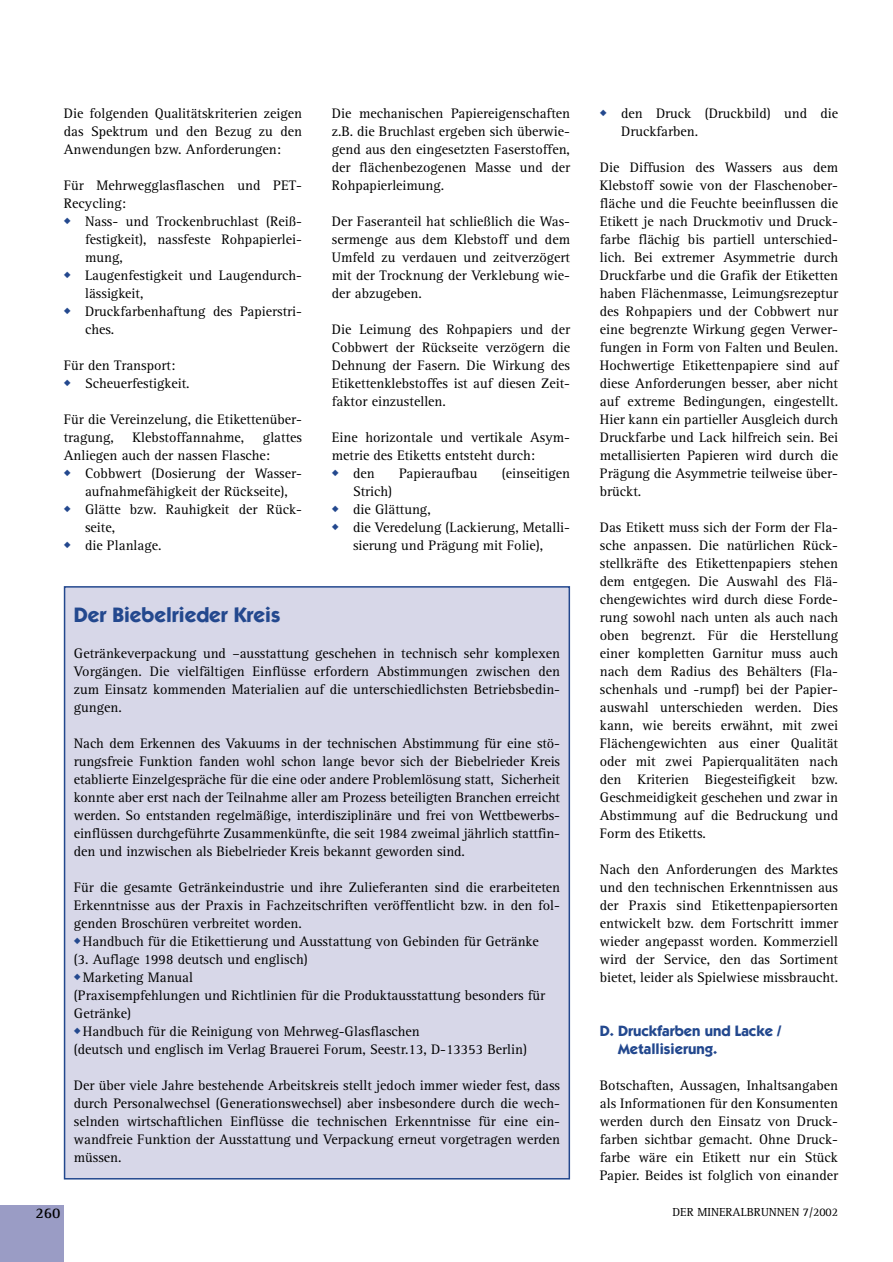
<style>
.page{position:relative;width:893px;height:1262px;background:#fff}
.page>*{position:absolute;margin:0;border:0;box-sizing:border-box;transform-origin:0 0}
.t1{font:700 21px "Itc Kabel";color:#23488e}
.t2{font:700 15px/18px "Itc Kabel";color:#23488e}
.t3{font:700 15px "Rotis Semi Serif";color:#000}
.t4{font:14.25px/18px "Rotis Serif";color:#000;text-align:justify}
.t5{font:12px "Rotis Serif";color:#000}
.s1{color:#23488e}
</style>
<div class="page">
<div style="left:0;top:1205px;width:64px;height:56px;background:#9a9cc5"></div>
<div style="left:65px;top:587px;width:504px;height:591px;background:#d7d7e8"></div>
<div style="left:64px;top:586px;width:506px;height:593px;border:2px solid #23488e"></div>
<p class="t4" style="left:64px;top:105px;width:240px">Die folgenden Qualitätskriterien zeigen das Spektrum und den Bezug zu den Anwendungen bzw. Anforderungen:</p>
<p class="t4" style="left:64px;top:177px;width:240px">Für Mehrwegglasflaschen und PET-<br>Recycling:</p>
<p class="t4" style="left:85px;top:213px;width:218px;text-indent:-21px"><span class="s1">◆</span> Nass- und Trockenbruchlast (Reiß&shy;festigkeit), nassfeste Rohpapierlei&shy;mung,</p>
<p class="t4" style="left:85px;top:267px;width:218px;text-indent:-21px"><span class="s1">◆</span> Laugenfestigkeit und Laugendurch&shy;lässigkeit,</p>
<p class="t4" style="left:85px;top:303px;width:218px;text-indent:-21px"><span class="s1">◆</span> Druckfarbenhaftung des Papierstri&shy;ches.</p>
<p class="t4" style="left:64px;top:357px;width:113px">Für den Transport:</p>
<p class="t4" style="left:64px;top:375px;width:127px"><span class="s1">◆</span> Scheuerfestigkeit.</p>
<p class="t4" style="left:64px;top:411px;width:240px">Für die Vereinzelung, die Etikettenüber&shy;tragung,</p>
<p class="t4" style="left:64px;top:429px;width:240px;text-indent:199px">glattes<br>Anliegen auch der nassen Flasche:</p>
<p class="t4" style="left:64px;top:465px;width:240px;text-align:center"><span class="s1">◆</span> Cobbwert (Dosierung der Wasser&shy;aufnahmefähigkeit der Rückseite),</p>
<p class="t4" style="left:85px;top:501px;width:218px;text-indent:-21px"><span class="s1">◆</span> Glätte bzw. Rauhigkeit der Rück&shy;seite,</p>
<p class="t4" style="left:64px;top:537px;width:99px"><span class="s1">◆</span> die Planlage.</p>
<p class="t4" style="left:133px;top:429px;width:113px">Klebstoffannahme,</p>
<p class="t4" style="left:332px;top:105px;width:240px">Die mechanischen Papiereigenschaften z.B. die Bruchlast ergeben sich überwie&shy;gend aus den eingesetzten Faserstoffen, der flächenbezogenen Masse und der Rohpapierleimung.</p>
<p class="t4" style="left:332px;top:213px;width:240px">Der Faseranteil hat schließlich die Was&shy;sermenge aus dem Klebstoff und dem Umfeld zu verdauen und zeitverzögert mit der Trocknung der Verklebung wie&shy;der abzugeben.</p>
<p class="t4" style="left:332px;top:321px;width:240px">Die Leimung des Rohpapiers und der Cobbwert der Rückseite verzögern die Dehnung der Fasern. Die Wirkung des Etikettenklebstoffes ist auf diesen Zeit&shy;faktor einzustellen.</p>
<p class="t4" style="left:332px;top:429px;width:240px">Eine horizontale und vertikale Asym&shy;metrie des Etiketts entsteht durch:</p>
<p class="t4" style="left:332px;top:465px;width:44px"><span class="s1">◆</span> den</p>
<p class="t4" style="left:399px;top:465px;width:80px">Papieraufbau</p>
<p class="t4" style="left:502px;top:465px;width:70px">(einseitigen</p>
<p class="t4" style="left:353px;top:483px;width:41px">Strich)</p>
<p class="t4" style="left:332px;top:501px;width:100px"><span class="s1">◆</span> die Glättung,</p>
<p class="t4" style="left:332px;top:519px;width:240px;text-align:center"><span class="s1">◆</span> die Veredelung (Lackierung, Metalli&shy;sierung und Prägung mit Folie),</p>
<h1 class="t1" style="left:74px;top:606px;width:208px">Der Biebelrieder Kreis</h1>
<p class="t4" style="left:74px;top:645px;width:488px">Getränkeverpackung und –ausstattung geschehen in technisch sehr komplexen Vorgängen. Die vielfältigen Einflüsse erfordern Abstimmungen zwischen den zum Einsatz kommenden Materialien auf die unterschiedlichsten Betriebsbedin&shy;gungen.</p>
<p class="t4" style="left:74px;top:735px;width:488px">Nach dem Erkennen des Vakuums in der technischen Abstimmung für eine stö&shy;rungsfreie Funktion fanden wohl schon lange bevor sich der Biebelrieder Kreis etablierte Einzelgespräche für die eine oder andere Problemlösung statt, Sicherheit konnte aber erst nach der Teilnahme aller am Prozess beteiligten Branchen erreicht werden. So entstanden regelmäßige, interdisziplinäre und frei von Wettbewerbs&shy;einflüssen durchgeführte Zusammenkünfte, die seit 1984 zweimal jährlich stattfin&shy;den und inzwischen als Biebelrieder Kreis bekannt geworden sind.</p>
<p class="t4" style="left:74px;top:879px;width:488px">Für die gesamte Getränkeindustrie und ihre Zulieferanten sind die erarbeiteten Erkenntnisse aus der Praxis in Fachzeitschriften veröffentlicht bzw. in den fol&shy;genden Broschüren verbreitet worden.</p>
<p class="t4" style="left:74px;top:933px;width:466px"><span class="s1">◆</span> Handbuch für die Etikettierung und Ausstattung von Gebinden für Getränke (3. Auflage 1998 deutsch und englisch)</p>
<p class="t4" style="left:74px;top:969px;width:473px;text-align:left"><span class="s1">◆</span> Marketing Manual<br>(Praxisempfehlungen und Richtlinien für die Produktausstattung besonders für<br>Getränke)</p>
<p class="t4" style="left:74px;top:1023px;width:454px"><span class="s1">◆</span> Handbuch für die Reinigung von Mehrweg-Glasflaschen<br>(deutsch und englisch im Verlag Brauerei Forum, Seestr.13, D-13353 Berlin)</p>
<p class="t4" style="left:74px;top:1077px;width:488px">Der über viele Jahre bestehende Arbeitskreis stellt jedoch immer wieder fest, dass durch Personalwechsel (Generationswechsel) aber insbesondere durch die wech&shy;selnden wirtschaftlichen Einflüsse die technischen Erkenntnisse für eine ein&shy;wandfreie Funktion der Ausstattung und Verpackung erneut vorgetragen werden müssen.</p>
<p class="t4" style="left:621px;top:105px;width:218px;text-indent:-21px"><span class="s1">◆</span> den Druck (Druckbild) und die<br>Druckfarben.</p>
<p class="t4" style="left:600px;top:159px;width:240px">Die Diffusion des Wassers aus dem Klebstoff sowie von der Flaschenober&shy;fläche und die Feuchte beeinflussen die Etikett je nach Druckmotiv und Druck&shy;farbe flächig bis partiell unterschied&shy;lich. Bei extremer Asymmetrie durch Druckfarbe und die Grafik der Etiketten haben Flächenmasse, Leimungsrezeptur des Rohpapiers und der Cobbwert nur eine begrenzte Wirkung gegen Verwer&shy;fungen in Form von Falten und Beulen.<br>Hochwertige Etikettenpapiere sind auf diese Anforderungen besser, aber nicht auf extreme Bedingungen, eingestellt.<br>Hier kann ein partieller Ausgleich durch Druckfarbe und Lack hilfreich sein. Bei metallisierten Papieren wird durch die Prägung die Asymmetrie teilweise über&shy;brückt.</p>
<p class="t4" style="left:600px;top:519px;width:240px">Das Etikett muss sich der Form der Fla&shy;sche anpassen. Die natürlichen Rück&shy;stellkräfte des Etikettenpapiers stehen dem entgegen. Die Auswahl des Flä&shy;chengewichtes wird durch diese Forde&shy;rung sowohl nach unten als auch nach oben begrenzt. Für die Herstellung einer kompletten Garnitur muss auch nach dem Radius des Behälters (Fla&shy;schenhals und -rumpf) bei der Papier&shy;auswahl unterschieden werden. Dies kann, wie bereits erwähnt, mit zwei Flächengewichten aus einer Qualität oder mit zwei Papierqualitäten nach den Kriterien Biegesteifigkeit bzw.<br>Geschmeidigkeit geschehen und zwar in Abstimmung auf die Bedruckung und Form des Etiketts.</p>
<p class="t4" style="left:600px;top:861px;width:240px">Nach den Anforderungen des Marktes und den technischen Erkenntnissen aus der Praxis sind Etikettenpapiersorten entwickelt bzw. dem Fortschritt immer wieder angepasst worden. Kommerziell wird der Service, den das Sortiment bietet, leider als Spielwiese missbraucht.</p>
<p class="t2" style="left:618px;top:1023px;width:165px;text-indent:-18px">D. Druckfarben und Lacke /<br>Metallisierung.</p>
<p class="t4" style="left:600px;top:1077px;width:240px">Botschaften, Aussagen, Inhaltsangaben als Informationen für den Konsumenten werden durch den Einsatz von Druck&shy;farben sichtbar gemacht. Ohne Druck&shy;farbe wäre ein Etikett nur ein Stück Papier. Beides ist folglich von einander</p>
<p class="t3" style="left:35px;top:1207px;width:27px">260</p>
<p class="t5" style="left:672px;top:1207px;width:167px">DER MINERALBRUNNEN 7/2002</p>
</div>
